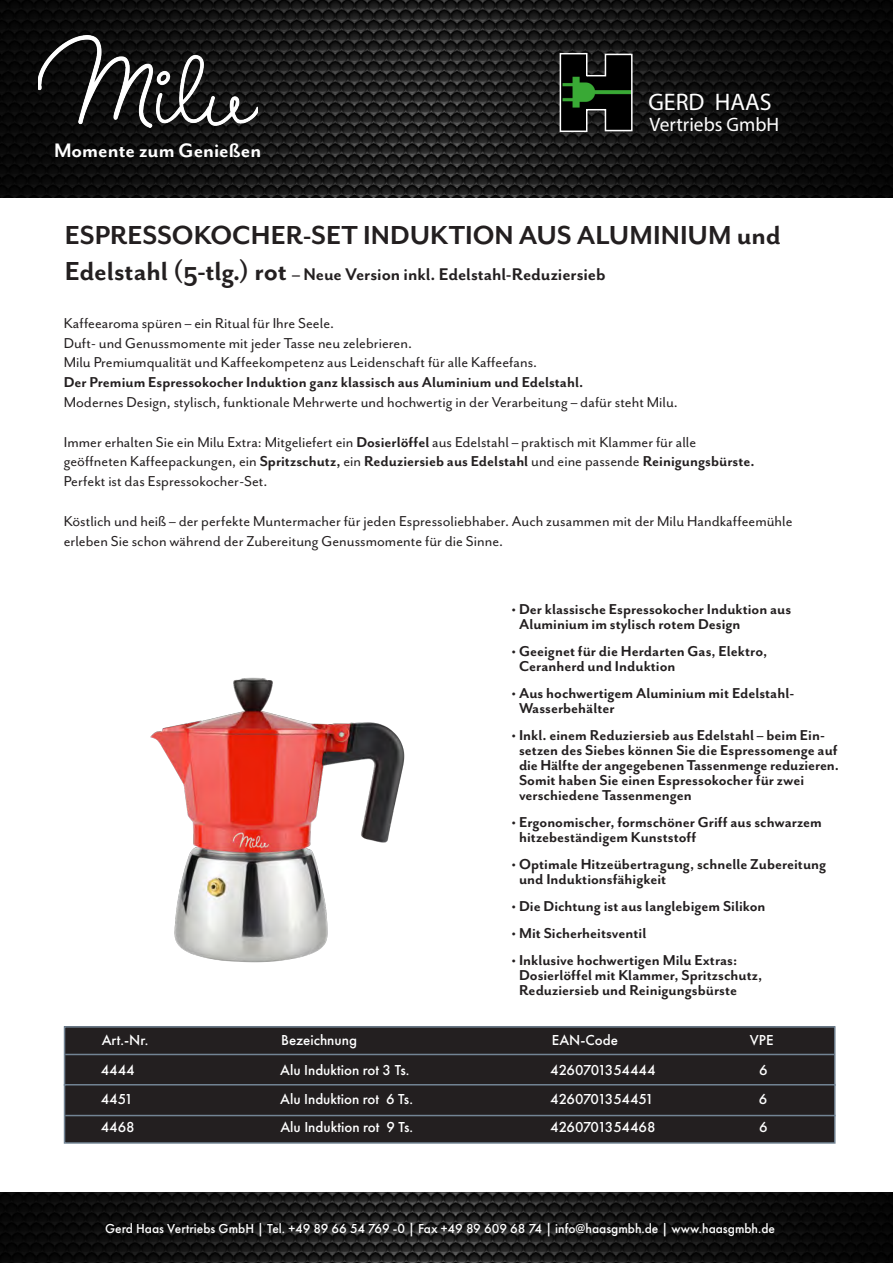
<style>
.page{position:relative;width:893px;height:1263px;background:#fff}
.page>*{position:absolute;margin:0;border:0;box-sizing:border-box;transform-origin:0 0}
.t1{font:700 30px "Mr Eaves San OT";color:#231f20}
.t2{font:24px "Myriad Pro";color:#fff}
.t3{font:700 22.5px "Mr Eaves San OT";color:#fff}
.t4{font:700 19.5px "Mr Eaves San OT";letter-spacing:-.005em;color:#231f20}
.t5{font:19.5px "Myriad Pro";color:#fff}
.t6{font:700 16.5px/15px "Mr Eaves San OT";color:#231f20}
.t7{font:16.5px/19.8px "Mr Eaves San OT";color:#231f20}
.t8{font:500 15px "Futura PT";color:#fff}
.t9{font:500 15px "Futura PT";letter-spacing:-.03em;color:#fff}
.t10{font:500 13.5px "Futura PT";color:#fff}
.s1{font-size:30px}
.s2{font-weight:700}
</style>
<div class="page">
<img style="left:150px;top:677px;width:255px;height:286px">
<img style="left:0;top:0;width:893px;height:198px">
<img style="left:38px;top:35px;width:220px;height:92px">
<img style="left:555px;top:51px;width:82px;height:82px">
<svg style="left:559px;top:52px;width:74px;height:81px;background:#233022"></svg>
<div style="left:65px;top:1027px;width:770px;height:58px;background:#231f20"></div>
<div style="left:64px;top:1026px;width:772px;height:60px;border:2px solid #738494"></div>
<div style="left:65px;top:1085px;width:770px;height:58px;background:#231f20"></div>
<div style="left:64px;top:1084px;width:772px;height:60px;border:2px solid #738494"></div>
<hr style="left:65px;top:1054px;width:769px;height:1px;background:#738494">
<hr style="left:65px;top:1115px;width:771px;height:1px;background:#738494">
<img style="left:0;top:1193px;width:893px;height:70px">
<h3 class="t3" style="left:54px;top:138px;width:209px">Momente zum Genießen</h3>
<h2 class="t2" style="left:648px;top:88px;width:125px">GERD HAAS</h2>
<p class="t5" style="left:650px;top:113px;width:131px">Vertriebs GmbH</p>
<h1 class="t1" style="left:65px;top:218px;width:718px">ESPRESSOKOCHER-SET INDUKTION AUS ALUMINIUM und</h1>
<p class="t4" style="left:65px;top:263px;width:542px"><span class="s1">Edelstahl (5-tlg.) rot</span> – Neue Version inkl. Edelstahl-Reduziersieb</p>
<p class="t7" style="left:64px;top:313px;width:475px">Kaffeearoma spüren – ein Ritual für Ihre Seele.<br>Duft- und Genussmomente mit jeder Tasse neu zelebrieren.<br>Milu Premiumqualität und Kaffeekompetenz aus Leidenschaft für alle Kaffeefans.</p>
<p class="t6" style="left:64px;top:375px;width:521px">Der Premium Espressokocher Induktion ganz klassisch aus Aluminium und Edelstahl.</p>
<p class="t7" style="left:64px;top:392px;width:616px">Modernes Design, stylisch, funktionale Mehrwerte und hochwertig in der Verarbeitung – dafür steht Milu.</p>
<p class="t7" style="left:64px;top:432px;width:692px">Immer erhalten Sie ein Milu Extra: Mitgeliefert ein <span class="s2">Dosierlöffel</span> aus Edelstahl – praktisch mit Klammer für alle geöffneten Kaffeepackungen, ein <span class="s2">Spritzschutz,</span> ein <span class="s2">Reduziersieb aus Edelstahl</span> und eine passende <span class="s2">Reinigungsbürste.<br></span>Perfekt ist das Espressokocher-Set.</p>
<p class="t7" style="left:64px;top:511px;width:730px">Köstlich und heiß – der perfekte Muntermacher für jeden Espressoliebhaber. Auch zusammen mit der Milu Handkaffeemühle erleben Sie schon während der Zubereitung Genussmomente für die Sinne.</p>
<p class="t6" style="left:519px;top:602px;width:274px;text-indent:-8px">• Der klassische Espressokocher Induktion aus<br>Aluminium im stylisch rotem Design</p>
<p class="t6" style="left:519px;top:644px;width:250px;text-indent:-8px">• Geeignet für die Herdarten Gas, Elektro,<br>Ceranherd und Induktion</p>
<p class="t6" style="left:519px;top:686px;width:277px;text-indent:-8px">• Aus hochwertigem Aluminium mit Edelstahl-<br>Wasserbehälter</p>
<p class="t6" style="left:519px;top:728px;width:321px;text-indent:-8px">• Inkl. einem Reduziersieb aus Edelstahl – beim Ein&shy;setzen des Siebes können Sie die Espressomenge auf die Hälfte der angegebenen Tassenmenge reduzieren.<br>Somit haben Sie einen Espressokocher für zwei verschiedene Tassenmengen</p>
<p class="t6" style="left:519px;top:815px;width:304px;text-indent:-8px">• Ergonomischer, formschöner Griff aus schwarzem hitzebeständigem Kunststoff</p>
<p class="t6" style="left:519px;top:857px;width:309px;text-indent:-8px">• Optimale Hitzeübertragung, schnelle Zubereitung und Induktionsfähigkeit</p>
<p class="t6" style="left:512px;top:899px;width:255px">• Die Dichtung ist aus langlebigem Silikon</p>
<p class="t6" style="left:512px;top:926px;width:136px">• Mit Sicherheitsventil</p>
<p class="t6" style="left:519px;top:953px;width:245px;text-indent:-8px">• Inklusive hochwertigen Milu Extras:<br>Dosierlöffel mit Klammer, Spritzschutz,<br>Reduziersieb und Reinigungsbürste</p>
<p class="t8" style="left:102px;top:1031px;width:48px">Art.-Nr.</p>
<p class="t8" style="left:281px;top:1031px;width:77px">Bezeichnung</p>
<p class="t8" style="left:552px;top:1031px;width:68px">EAN-Code</p>
<p class="t8" style="left:750px;top:1031px;width:25px">VPE</p>
<p class="t8" style="left:101px;top:1060px;width:36px">4444</p>
<p class="t8" style="left:280px;top:1060px;width:131px">Alu Induktion rot 3 Ts.</p>
<p class="t8" style="left:550px;top:1060px;width:107px">4260701354444</p>
<p class="t8" style="left:759px;top:1060px;width:10px">6</p>
<p class="t8" style="left:101px;top:1089px;width:34px">4451</p>
<p class="t8" style="left:280px;top:1089px;width:134px">Alu Induktion rot 6 Ts.</p>
<p class="t9" style="left:550px;top:1089px;width:105px">4260701354451</p>
<p class="t8" style="left:759px;top:1089px;width:10px">6</p>
<p class="t8" style="left:101px;top:1118px;width:36px">4468</p>
<p class="t8" style="left:280px;top:1118px;width:134px">Alu Induktion rot 9 Ts.</p>
<p class="t8" style="left:550px;top:1118px;width:107px">4260701354468</p>
<p class="t8" style="left:759px;top:1118px;width:10px">6</p>
<p class="t10" style="left:105px;top:1220px;width:671px">Gerd Haas Vertriebs GmbH | Tel. +49 89 66 54 769 -0 | Fax +49 89 609 68 74 | info@haasgmbh.de | www.haasgmbh.de</p>
</div>
